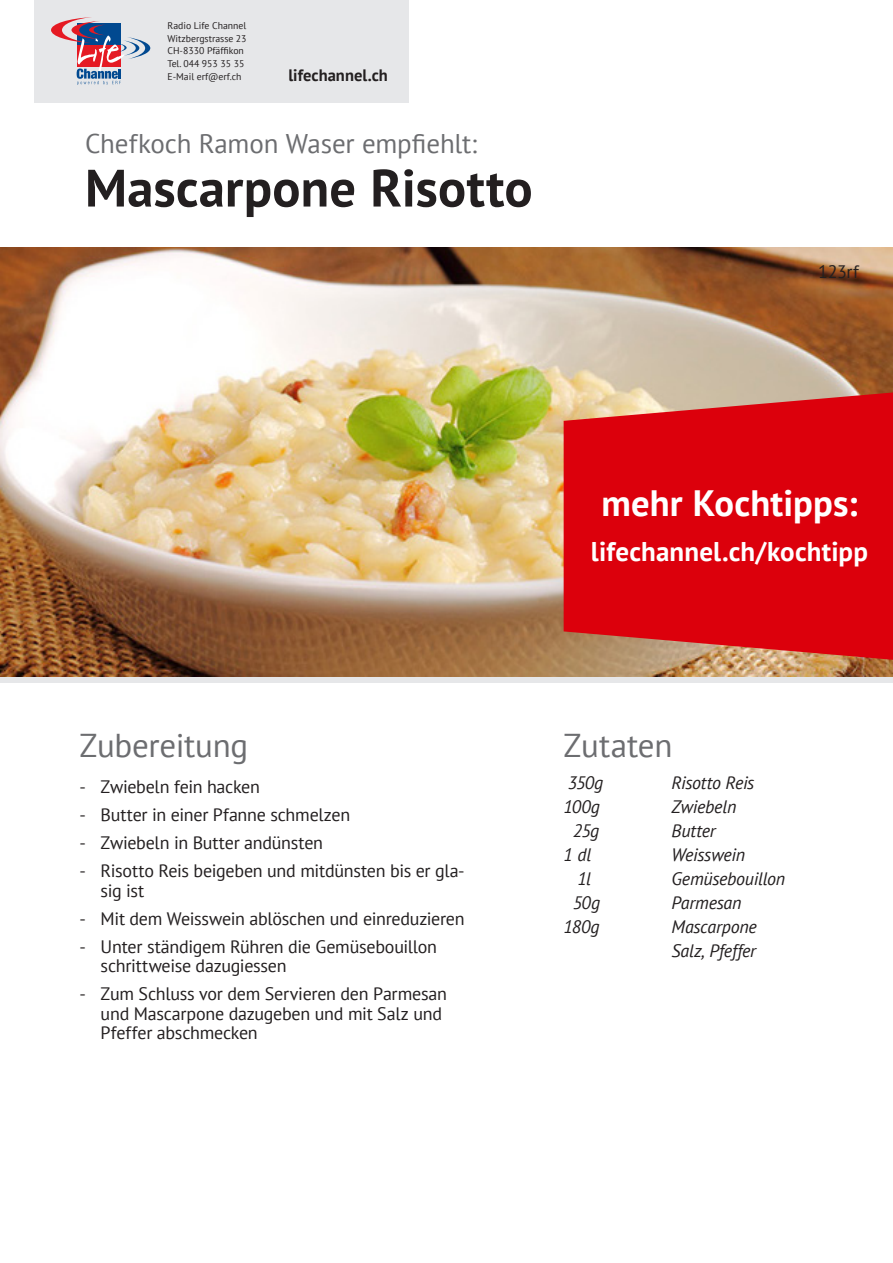
<style>
.page{position:relative;width:893px;height:1263px;background:#fff}
.page>*{position:absolute;margin:0;border:0;box-sizing:border-box;transform-origin:0 0}
.t1{font:700 52.5px "PT Sans";letter-spacing:.005em;color:#231f20}
.t2{font:700 36.6px "PT Sans";letter-spacing:.005em;color:#fff}
.t3{font:33px "PT Sans";letter-spacing:-.01em;color:#6c6d70}
.t4{font:27px "PT Sans";letter-spacing:-.005em;color:#6c6d70}
.t5{font:700 27px "PT Sans";letter-spacing:.005em;color:#fff}
.t6{font:18px/19.5px "PT Sans";letter-spacing:-.015em;color:#231f20}
.t7{font:italic 18px/24px "PT Sans";letter-spacing:-.015em;color:#231f20}
.t8{font:700 16.5px "PT Sans";color:#231f20}
.t9{font:9.75px/12.8px "PT Sans";color:#231f20}
</style>
<div class="page">
<img style="left:0;top:247px;width:893px;height:429px">
<svg style="left:564px;top:392px;width:329px;height:268px;background:#da1319"></svg>
<div style="left:34px;top:0;width:374px;height:102px;background:#e6e7e9"></div>
<svg style="left:51px;top:17px;width:99px;height:68px"></svg>
<p class="t9" style="left:168px;top:19px;width:81px">Radio Life Channel<br>Witzbergstrasse 23<br>CH-8330 Pfäffikon<br>Tel. 044 953 35 35<br>E-Mail erf@erf.ch</p>
<p class="t8" style="left:288px;top:64px;width:101px">lifechannel.ch</p>
<h3 class="t4" style="left:85px;top:126px;width:394px">Chefkoch Ramon Waser empfiehlt:</h3>
<h1 class="t1" style="left:85px;top:153px;width:449px">Mascarpone Risotto</h1>
<p class="t6" style="left:818px;top:262px;width:42px">123rf</p>
<h3 class="t3" style="left:79px;top:724px;width:170px">Zubereitung</h3>
<p class="t6" style="left:79px;top:776px;width:182px">- Zwiebeln fein hacken</p>
<p class="t6" style="left:79px;top:804px;width:272px">- Butter in einer Pfanne schmelzen</p>
<p class="t6" style="left:79px;top:832px;width:245px">- Zwiebeln in Butter andünsten</p>
<p class="t6" style="left:101px;top:860px;width:366px;text-indent:-21px">- Risotto Reis beigeben und mitdünsten bis er gla&shy;sig ist</p>
<p class="t6" style="left:79px;top:908px;width:387px">- Mit dem Weisswein ablöschen und einreduzieren</p>
<p class="t6" style="left:101px;top:936px;width:338px;text-indent:-21px">- Unter ständigem Rühren die Gemüsebouillon schrittweise dazugiessen</p>
<p class="t6" style="left:101px;top:983px;width:348px;text-indent:-21px">- Zum Schluss vor dem Servieren den Parmesan und Mascarpone dazugeben und mit Salz und<br>Pfeffer abschmecken</p>
<h2 class="t2" style="left:601px;top:479px;width:258px">mehr Kochtipps:</h2>
<h3 class="t5" style="left:591px;top:534px;width:278px">lifechannel.ch/kochtipp</h3>
<h3 class="t3" style="left:564px;top:724px;width:110px">Zutaten</h3>
<p class="t7" style="left:568px;top:770px;width:37px">350g</p>
<p class="t7" style="left:672px;top:770px;width:84px">Risotto Reis</p>
<p class="t7" style="left:564px;top:794px;width:38px">100g</p>
<p class="t7" style="left:672px;top:794px;width:66px">Zwiebeln</p>
<p class="t7" style="left:573px;top:818px;width:28px">25g</p>
<p class="t7" style="left:672px;top:818px;width:46px">Butter</p>
<p class="t7" style="left:564px;top:842px;width:29px">1 dl</p>
<p class="t7" style="left:672px;top:842px;width:75px">Weisswein</p>
<p class="t7" style="left:577px;top:866px;width:15px">1l</p>
<p class="t7" style="left:672px;top:866px;width:115px">Gemüsebouillon</p>
<p class="t7" style="left:573px;top:890px;width:29px">50g</p>
<p class="t7" style="left:672px;top:890px;width:71px">Parmesan</p>
<p class="t7" style="left:564px;top:914px;width:38px">180g</p>
<p class="t7" style="left:672px;top:914px;width:87px">Mascarpone<br>Salz, Pfeffer</p>
</div>
